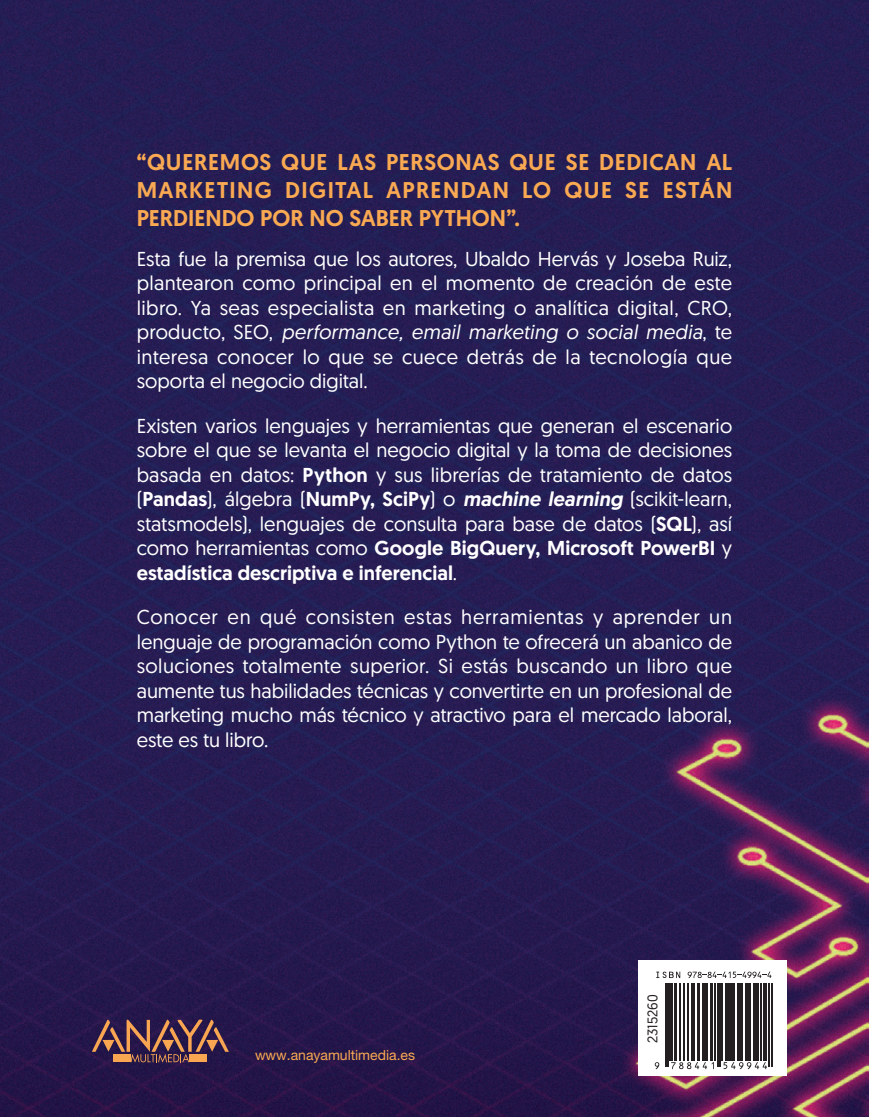
<style>
.page{position:relative;width:869px;height:1117px;background:#fff}
.page>*{position:absolute;margin:0;border:0;box-sizing:border-box;transform-origin:0 0}
.t1{font:500 22.75px/28px "Geomanist";letter-spacing:.005em;color:#f9a952;text-align:justify}
.t2{font:20.12px/24.5px "Geomanist";color:#fff;text-align:justify}
.t3{font:14px "Helvetica Neue LT Std";color:#f9a952}
.t4{font:14px "Geomanist";color:#231f20}
.s1{font-style:italic}
.s2{font-weight:500}
.s3{font-weight:500;font-style:italic}
</style>
<div class="page">
<img style="left:0;top:0;width:868px;height:1116px">
<svg style="left:92px;top:1018px;width:137px;height:44px"></svg>
<div style="left:189px;top:1054px;width:18px;height:7px;background:#f9a652"></div>
<div style="left:113px;top:1054px;width:17px;height:7px;background:#f9a652"></div>
<svg style="left:638px;top:960px;width:148px;height:115px"></svg>
<hr style="left:665px;top:982px;width:1px;height:84px;background:#231f20">
<hr style="left:667px;top:982px;width:1px;height:84px;background:#231f20">
<hr style="left:669px;top:982px;width:3px;height:78px;background:#231f20">
<hr style="left:673px;top:982px;width:3px;height:78px;background:#231f20">
<hr style="left:679px;top:982px;width:1px;height:78px;background:#231f20">
<hr style="left:683px;top:982px;width:1px;height:78px;background:#231f20">
<hr style="left:687px;top:982px;width:1px;height:78px;background:#231f20">
<hr style="left:690px;top:982px;width:2px;height:78px;background:#231f20">
<hr style="left:693px;top:982px;width:1px;height:78px;background:#231f20">
<hr style="left:697px;top:982px;width:2px;height:78px;background:#231f20">
<hr style="left:702px;top:982px;width:3px;height:78px;background:#231f20">
<hr style="left:706px;top:982px;width:1px;height:78px;background:#231f20">
<hr style="left:710px;top:982px;width:2px;height:78px;background:#231f20">
<hr style="left:714px;top:982px;width:1px;height:78px;background:#231f20">
<hr style="left:716px;top:982px;width:1px;height:84px;background:#231f20">
<hr style="left:719px;top:982px;width:1px;height:84px;background:#231f20">
<hr style="left:721px;top:982px;width:1px;height:78px;background:#231f20">
<svg style="left:724px;top:982px;width:4px;height:78px"></svg>
<hr style="left:729px;top:982px;width:1px;height:78px;background:#231f20">
<hr style="left:731px;top:982px;width:3px;height:78px;background:#231f20">
<hr style="left:737px;top:982px;width:3px;height:78px;background:#231f20">
<hr style="left:741px;top:982px;width:1px;height:78px;background:#231f20">
<svg style="left:744px;top:982px;width:4px;height:78px"></svg>
<hr style="left:749px;top:982px;width:1px;height:78px;background:#231f20">
<hr style="left:752px;top:982px;width:1px;height:78px;background:#231f20">
<hr style="left:755px;top:982px;width:3px;height:78px;background:#231f20">
<hr style="left:760px;top:982px;width:1px;height:78px;background:#231f20">
<svg style="left:762px;top:982px;width:4px;height:78px"></svg>
<hr style="left:768px;top:982px;width:1px;height:84px;background:#231f20">
<hr style="left:770px;top:982px;width:1px;height:84px;background:#231f20">
<svg style="left:656px;top:971px;width:24px;height:6px"></svg>
<svg style="left:687px;top:971px;width:84px;height:6px"></svg>
<svg style="left:654px;top:1061px;width:5px;height:7px"></svg>
<svg style="left:671px;top:1061px;width:42px;height:7px"></svg>
<svg style="left:723px;top:1061px;width:43px;height:7px"></svg>
<p class="t1" style="left:137px;top:147px;width:596px">“QUEREMOS QUE LAS PERSONAS QUE SE DEDICAN AL MARKETING DIGITAL APRENDAN LO QUE SE ESTÁN PERDIENDO POR NO SABER PYTHON”.</p>
<p class="t2" style="left:137px;top:246px;width:596px">Esta fue la premisa que los autores, Ubaldo Hervás y Joseba Ruiz, plantearon como principal en el momento de creación de este libro. Ya seas especialista en marketing o analítica digital, CRO, producto, SEO, <span class="s1">performance, email marketing o social media</span>, te interesa conocer lo que se cuece detrás de la tecnología que soporta el negocio digital.</p>
<p class="t2" style="left:137px;top:412px;width:596px">Existen varios lenguajes y herramientas que generan el escenario sobre el que se levanta el negocio digital y la toma de decisiones basada en datos: <span class="s2">Python</span> y sus librerías de tratamiento de datos (<span class="s2">Pandas</span>), álgebra (<span class="s2">NumPy, SciPy</span>) o <span class="s3">machine learning</span> (scikit-learn, statsmodels), lenguajes de consulta para base de datos (<span class="s2">SQL</span>), así como herramientas como <span class="s2">Google BigQuery, Microsoft PowerBI</span> y <span class="s2">estadística descriptiva e inferencial</span>.</p>
<p class="t2" style="left:137px;top:604px;width:596px">Conocer en qué consisten estas herramientas y aprender un lenguaje de programación como Python te ofrecerá un abanico de soluciones totalmente superior. Si estás buscando un libro que aumente tus habilidades técnicas y convertirte en un profesional de marketing mucho más técnico y atractivo para el mercado laboral, este es tu libro.</p>
<p class="t3" style="left:255px;top:1046px;width:161px">www.anayamultimedia.es</p>
<p class="t4" style="left:643px;top:1043px;width:51px;rotate:-90deg">2315260</p>
</div>
